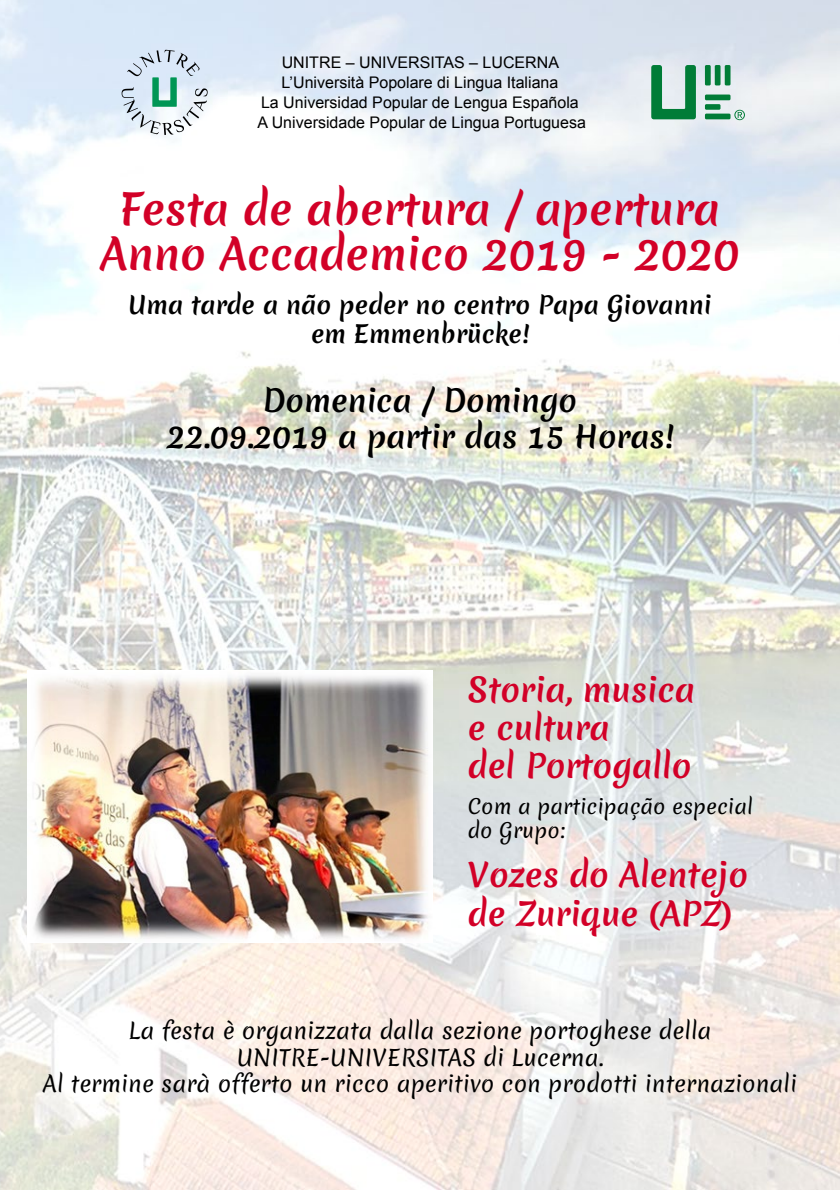
<style>
.page{position:relative;width:840px;height:1191px;background:#fff}
.page>*{position:absolute;margin:0;border:0;box-sizing:border-box;transform-origin:0 0}
.t1{font:700 42px/44px "Merienda";color:#d20027;text-align:center}
.t2{font:700 32px/38.4px "Merienda";color:#d20027}
.t3{font:700 30px/36px "Merienda";color:#000;text-align:center}
.t4{font:700 24px/28.8px "Merienda";color:#000;text-align:center}
.t5{font:22px/26.4px "Merienda Regular 0 wt";color:#000;text-align:center}
.t6{font:20px/24px "Merienda Regular 0 wt";color:#000}
.t7{font:16px/20px "Arial";color:#000;text-align:center}
</style>
<div class="page">
<img style="left:0;top:0;width:839px;height:1189px">
<svg style="left:651px;top:65px;width:44px;height:54px;background:#64ac88"></svg>
<div style="left:704px;top:65px;width:6px;height:20px;background:#007c37"></div>
<div style="left:714px;top:65px;width:6px;height:20px;background:#007c37"></div>
<div style="left:724px;top:65px;width:6px;height:20px;background:#007c37"></div>
<div style="left:704px;top:95px;width:26px;height:5px;background:#007c37"></div>
<div style="left:704px;top:114px;width:26px;height:5px;background:#007c37"></div>
<div style="left:704px;top:104px;width:16px;height:6px;background:#007c37"></div>
<svg style="left:734px;top:110px;width:10px;height:10px"></svg>
<img style="left:28px;top:670px;width:404px;height:272px">
<svg style="left:121px;top:50px;width:86px;height:85px"></svg>
<p class="t7" style="left:257px;top:53px;width:330px">UNITRE – UNIVERSITAS – LUCERNA L’Università Popolare di Lingua Italiana<br>La Universidad Popular de Lengua Española A Universidade Popular de Lingua Portuguesa</p>
<h1 class="t1" style="left:100px;top:187px;width:640px">Festa de abertura / apertura<br>Anno Accademico 2019 - 2020</h1>
<h3 class="t4" style="left:128px;top:291px;width:584px">Uma tarde a não peder no centro Papa Giovanni em Emmenbrücke!</h3>
<h3 class="t3" style="left:167px;top:383px;width:507px">Domenica / Domingo<br>22.09.2019 a partir das 15 Horas!</h3>
<h2 class="t2" style="left:467px;top:670px;width:229px">Storia, musica e cultura<br>del Portogallo</h2>
<p class="t6" style="left:467px;top:794px;width:286px">Com a participação especial do Grupo:</p>
<h2 class="t2" style="left:467px;top:856px;width:282px">Vozes do Alentejo de Zurique (APZ)</h2>
<h3 class="t5" style="left:43px;top:1018px;width:755px">La festa è organizzata dalla sezione portoghese della<br>UNITRE-UNIVERSITAS di Lucerna.<br>Al termine sarà offerto un ricco aperitivo con prodotti internazionali</h3>
</div>
